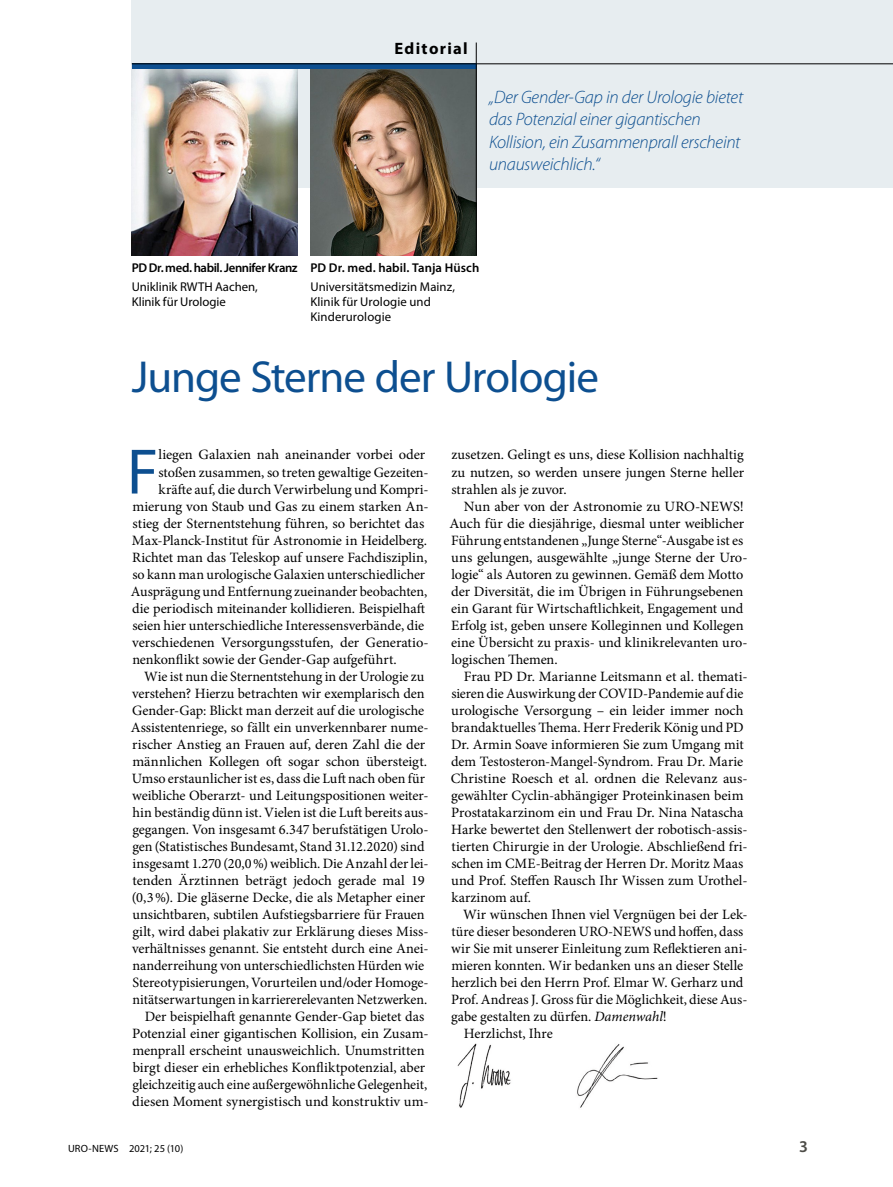
<style>
.page{position:relative;width:893px;height:1187px;background:#fff}
.page>*{position:absolute;margin:0;border:0;box-sizing:border-box;transform-origin:0 0}
.Para_Initial_1{font:64.65px "Myriad Pro";color:#0d4f90}
.Title_1{font:45px "Myriad Pro";letter-spacing:-.02em;color:#0d4f90}
.NoXML_Eyecatcher_x{font:italic 300 18px/22.5px "Myriad Pro";letter-spacing:-.015em;color:#0d4f90}
.Category_x{font:700 16.5px "Myriad Pro";letter-spacing:.08em;color:#000}
.t1{font:600 16.5px "Myriad Pro";color:#4d4c47}
.Para_Indent{font:14.25px/17px "Minion Pro";letter-spacing:-.005em;color:#000}
.Para_Initial_1-2{font:14.25px "Minion Pro";letter-spacing:-.005em;color:#000}
.Image_Caption_Editor{font:12.75px/15px "Myriad Pro";letter-spacing:.005em;color:#000}
.Image_Caption_Editor-2{font:600 12.75px "Myriad Pro";letter-spacing:-.025em;color:#000}
.Image_Caption_Editor-3{font:600 12.75px "Myriad Pro";letter-spacing:.005em;color:#000}
.t2{font:10.5px "Myriad Pro";letter-spacing:.01em;color:#000}
.s1{font-style:italic}
</style>
<div class="page">
<img style="left:457px;top:1043px;width:54px;height:65px">
<div style="left:132px;top:0;width:761px;height:187px;background:#e7edf0"></div>
<img style="left:132px;top:69px;width:166px;height:186px">
<img style="left:310px;top:69px;width:166px;height:186px">
<img style="left:577px;top:1044px;width:81px;height:64px">
<hr style="left:476px;top:67px;width:1px;height:188px;background:#000">
<div style="left:132px;top:64px;width:344px;height:5px;background:#0d4f90"></div>
<hr style="left:132px;top:64px;width:344px;height:1px;background:#000">
<hr style="left:476px;top:64px;width:417px;height:1px;background:#000">
<svg style="left:476px;top:43px;width:1px;height:26px"></svg>
<p class="Category_x" style="left:394px;top:37px;width:75px">Editorial</p>
<p class="NoXML_Eyecatcher_x" style="left:489px;top:86px;width:256px">„Der Gender-Gap in der Urologie bietet das Potenzial einer gigantischen Kollision, ein Zusammenprall erscheint unausweichlich.“</p>
<p class="Image_Caption_Editor-2" style="left:132px;top:260px;width:167px">PD Dr. med. habil. Jennifer Kranz</p>
<p class="Image_Caption_Editor" style="left:132px;top:279px;width:127px">Uniklinik RWTH Aachen,<br>Klinik für Urologie</p>
<p class="Image_Caption_Editor-3" style="left:310px;top:260px;width:170px">PD Dr. med. habil. Tanja Hüsch</p>
<p class="Image_Caption_Editor" style="left:310px;top:279px;width:146px">Universitätsmedizin Mainz,<br>Klinik für Urologie und<br>Kinderurologie</p>
<p class="Title_1" style="left:132px;top:349px;width:469px">Junge Sterne der Urologie</p>
<p class="Para_Initial_1" style="left:127px;top:432px;width:33px">F</p>
<p class="Para_Initial_1-2" style="left:159px;top:445px;width:268px">liegen Galaxien nah aneinander vorbei oder</p>
<p class="Para_Initial_1-2" style="left:158px;top:462px;width:272px">stoßen zusammen, so treten gewaltige Gezeiten-</p>
<p class="Para_Initial_1-2" style="left:159px;top:479px;width:272px">kräfte auf, die durch Verwirbelung und Kompri-</p>
<p class="Para_Initial_1-2" style="left:132px;top:496px;width:298px">mierung von Staub und Gas zu einem starken An-</p>
<p class="Para_Initial_1-2" style="left:132px;top:513px;width:293px">stieg der Sternentstehung führen, so berichtet das</p>
<p class="Para_Initial_1-2" style="left:132px;top:530px;width:297px">Max-Planck-Institut für Astronomie in Heidelberg.</p>
<p class="Para_Initial_1-2" style="left:132px;top:547px;width:297px">Richtet man das Teleskop auf unsere Fachdisziplin,</p>
<p class="Para_Initial_1-2" style="left:132px;top:564px;width:294px">so kann man urologische Galaxien unterschiedlicher</p>
<p class="Para_Initial_1-2" style="left:131px;top:581px;width:298px">Ausprägung und Entfernung zueinander beobachten,</p>
<p class="Para_Initial_1-2" style="left:132px;top:598px;width:294px">die periodisch miteinander kollidieren. Beispielhaft</p>
<p class="Para_Initial_1-2" style="left:132px;top:615px;width:293px">seien hier unterschiedliche Interessensverbände, die</p>
<p class="Para_Initial_1-2" style="left:132px;top:632px;width:298px">verschiedenen Versorgungsstufen, der Generatio-</p>
<p class="Para_Initial_1-2" style="left:132px;top:649px;width:266px">nenkonflikt sowie der Gender-Gap aufgeführt.</p>
<p class="Para_Indent" style="left:131px;top:667px;width:299px;text-indent:14px">Wie ist nun die Sternentstehung in der Urologie zu verstehen? Hierzu betrachten wir exemplarisch den Gender-Gap: Blickt man derzeit auf die urologische Assistentenriege, so fällt ein unverkennbarer nume&shy;rischer Anstieg an Frauen auf, deren Zahl die der männlichen Kollegen oft sogar schon übersteigt.<br>Umso erstaunlicher ist es, dass die Luft nach oben für weibliche Oberarzt- und Leitungspositionen weiter&shy;hin beständig dünn ist. Vielen ist die Luft bereits aus&shy;gegangen. Von insgesamt 6.347 berufstätigen Urolo&shy;gen (Statistisches Bundesamt, Stand 31.12.2020) sind insgesamt 1.270 (20,0%) weiblich. Die Anzahl der lei&shy;tenden Ärztinnen beträgt jedoch gerade mal 19 (0,3%). Die gläserne Decke, die als Metapher einer unsichtbaren, subtilen Aufstiegsbarriere für Frauen gilt, wird dabei plakativ zur Erklärung dieses Miss&shy;verhältnisses genannt. Sie entsteht durch eine Anei&shy;nanderreihung von unterschiedlichsten Hürden wie Stereotypisierungen, Vorurteilen und/oder Homoge&shy;nitätserwartungen in karriererelevanten Netzwerken.</p>
<p class="Para_Indent" style="left:132px;top:1008px;width:298px;text-align:center">Der beispielhaft genannte Gender-Gap bietet das Potenzial einer gigantischen Kollision, ein Zusam&shy;menprall erscheint unausweichlich. Unumstritten birgt dieser ein erhebliches Konfliktpotenzial, aber gleichzeitig auch eine außergewöhnliche Gelegenheit, diesen Moment synergistisch und konstruktiv um-</p>
<p class="Para_Indent" style="left:451px;top:446px;width:294px;text-align:justify">zusetzen. Gelingt es uns, diese Kollision nachhaltig zu nutzen, so werden unsere jungen Sterne heller strahlen als je zuvor.</p>
<p class="Para_Indent" style="left:450px;top:497px;width:299px;text-indent:14px">Nun aber von der Astronomie zu URO-NEWS!<br>Auch für die diesjährige, diesmal unter weiblicher Führung entstandenen „Junge Sterne“-Ausgabe ist es uns gelungen, ausgewählte „junge Sterne der Uro&shy;logie“ als Autoren zu gewinnen. Gemäß dem Motto der Diversität, die im Übrigen in Führungsebenen ein Garant für Wirtschaftlichkeit, Engagement und Erfolg ist, geben unsere Kolleginnen und Kollegen eine Übersicht zu praxis- und klinikrelevanten uro&shy;logischen Themen.</p>
<p class="Para_Indent" style="left:451px;top:667px;width:298px;text-indent:13px">Frau PD Dr. Marianne Leitsmann et al. themati&shy;sieren die Auswirkung der COVID-Pandemie auf die urologische Versorgung – ein leider immer noch brandaktuelles Thema. Herr Frederik König und PD Dr. Armin Soave informieren Sie zum Umgang mit dem Testosteron-Mangel-Syndrom. Frau Dr. Marie Christine Roesch et al. ordnen die Relevanz aus&shy;gewählter Cyclin-abhängiger Proteinkinasen beim Prostatakarzinom ein und Frau Dr. Nina Natascha Harke bewertet den Stellenwert der robotisch-assis&shy;tierten Chirurgie in der Urologie. Abschließend fri&shy;schen im CME-Beitrag der Herren Dr. Moritz Maas und Prof. Steffen Rausch Ihr Wissen zum Urothel&shy;karzinom auf.</p>
<p class="Para_Indent" style="left:451px;top:905px;width:298px;text-indent:12px">Wir wünschen Ihnen viel Vergnügen bei der Lek&shy;türe dieser besonderen URO-NEWS und hoffen, dass wir Sie mit unserer Einleitung zum Reflektieren ani&shy;mieren konnten. Wir bedanken uns an dieser Stelle herzlich bei den Herrn Prof. Elmar W. Gerharz und Prof. Andreas J. Gross für die Möglichkeit, diese Aus&shy;gabe gestalten zu dürfen. <span class="s1">Damenwahl</span>!</p>
<p class="Para_Indent" style="left:464px;top:1025px;width:90px">Herzlichst, Ihre</p>
<p class="t2" style="left:68px;top:1141px;width:117px">URO-NEWS 2021; 25 (10)</p>
<p class="t1" style="left:799px;top:1135px;width:10px">3</p>
</div>
